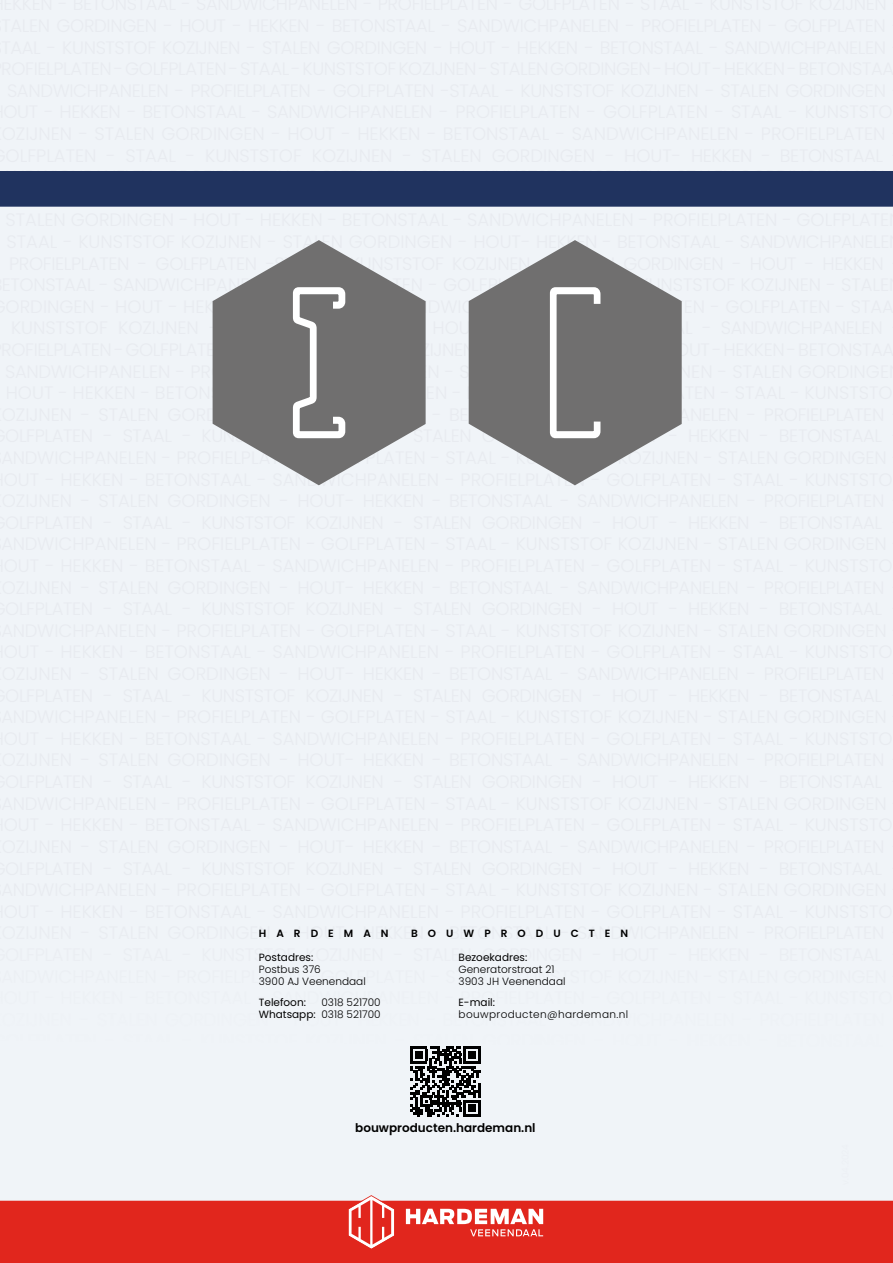
<style>
.page{position:relative;width:893px;height:1263px;background:#fff}
.page>*{position:absolute;margin:0;border:0;box-sizing:border-box;transform-origin:0 0}
.t1{font:600 12px "Poppins";color:#000}
.t2{font:300 10.5px/12px "Poppins";color:#000}
.t3{font:10.5px "Poppins";color:#000}
.t4{font:300 10.5px "Poppins";letter-spacing:.035em;color:#000}
.t5{font:600 10.5px "Poppins";letter-spacing:.955em;color:#000}
.s1{font-weight:400}
</style>
<div class="page">
<div style="left:0;top:0;width:893px;height:908px;background:#f0f4f8"></div>
<div style="left:0;top:908px;width:893px;height:293px;background:#f0f4f8"></div>
<svg style="left:410px;top:1046px;width:71px;height:71px"></svg>
<div style="left:0;top:1201px;width:893px;height:62px;background:#e1261d"></div>
<svg style="left:348px;top:1195px;width:47px;height:55px"></svg>
<svg style="left:406px;top:1209px;width:137px;height:27px"></svg>
<svg style="left:479px;top:207px;width:256px;height:362px"></svg>
<svg style="left:522px;top:285px;width:106px;height:155px;background:#7f7e7e"></svg>
<svg style="left:122px;top:207px;width:357px;height:362px"></svg>
<div style="left:0;top:171px;width:893px;height:36px;background:#20335f"></div>
<svg style="left:266px;top:285px;width:106px;height:155px;background:#818080"></svg>
<p class="t5" style="left:259px;top:928px;width:131px">HARDEMAN</p>
<p class="t5" style="left:411px;top:928px;width:219px">BOUWPRODUCTEN</p>
<p class="t3" style="left:259px;top:952px;width:56px">Postadres:</p>
<p class="t2" style="left:259px;top:964px;width:108px">Postbus 376<br>3900 AJ Veenendaal</p>
<p class="t3" style="left:259px;top:997px;width:49px">Telefoon:</p>
<p class="t3" style="left:459px;top:951px;width:70px">Bezoekadres:</p>
<p class="t2" style="left:459px;top:963px;width:108px">Generatorstraat 21<br>3903 JH Veenendaal</p>
<p class="t3" style="left:459px;top:996px;width:38px">E-mail:</p>
<p class="t4" style="left:459px;top:1008px;width:171px">bouwproducten@hardeman.nl</p>
<p class="t2" style="left:259px;top:997px;width:123px;text-align:right">0318 521700<br><span class="s1">Whatsapp:</span> 0318 521700</p>
<p class="t1" style="left:355px;top:1120px;width:182px">bouwproducten.hardeman.nl</p>
</div>
